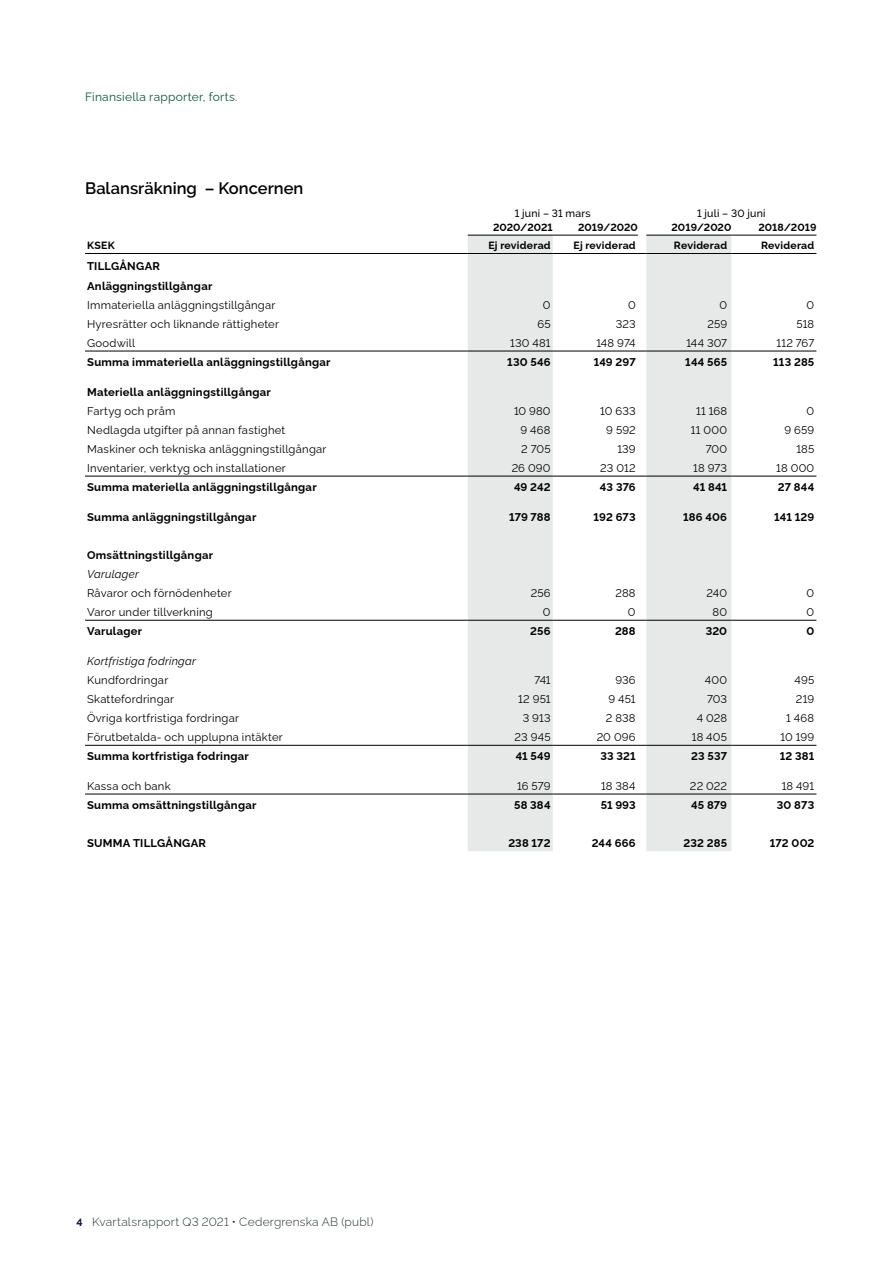
<style>
.page{position:relative;width:893px;height:1263px;background:#fff}
.page>*{position:absolute;margin:0;border:0;box-sizing:border-box;transform-origin:0 0}
.t1{font:600 16.5px "Raleway";color:#000}
.t2{font:300 12px "Raleway";letter-spacing:.015em;color:#273133}
.t3{font:12px "Raleway";letter-spacing:.02em;color:#125540}
.t4{font:11.25px "Raleway";letter-spacing:.02em;color:#000}
.t5{font:700 11.25px/19px "Raleway";letter-spacing:.02em;color:#000}
.t6{font:italic 11.25px "Raleway";letter-spacing:.02em;color:#000}
.t7{font:700 10.5px "Raleway";letter-spacing:.015em;color:#000}
.t8{font:500 10.5px "Raleway";letter-spacing:.02em;color:#000}
.s1{font-weight:700;font-size:10.5px;color:#0b1536}
</style>
<div class="page">
<div style="left:468px;top:236px;width:85px;height:615px;background:#e6e9e7"></div>
<div style="left:646px;top:236px;width:85px;height:615px;background:#e6e9e7"></div>
<hr style="left:85px;top:351px;width:383px;height:1px;background:#000">
<hr style="left:468px;top:351px;width:85px;height:1px;background:#000">
<hr style="left:553px;top:351px;width:85px;height:1px;background:#000">
<hr style="left:646px;top:351px;width:85px;height:1px;background:#000">
<hr style="left:731px;top:351px;width:85px;height:1px;background:#000">
<hr style="left:85px;top:476px;width:383px;height:1px;background:#000">
<hr style="left:468px;top:476px;width:85px;height:1px;background:#000">
<hr style="left:553px;top:476px;width:85px;height:1px;background:#000">
<hr style="left:646px;top:476px;width:85px;height:1px;background:#000">
<hr style="left:731px;top:476px;width:85px;height:1px;background:#000">
<hr style="left:85px;top:620px;width:383px;height:1px;background:#000">
<hr style="left:468px;top:620px;width:85px;height:1px;background:#000">
<hr style="left:553px;top:620px;width:85px;height:1px;background:#000">
<hr style="left:646px;top:620px;width:85px;height:1px;background:#000">
<hr style="left:731px;top:620px;width:85px;height:1px;background:#000">
<hr style="left:85px;top:745px;width:383px;height:1px;background:#000">
<hr style="left:468px;top:745px;width:85px;height:1px;background:#000">
<hr style="left:553px;top:745px;width:85px;height:1px;background:#000">
<hr style="left:646px;top:745px;width:85px;height:1px;background:#000">
<hr style="left:731px;top:745px;width:85px;height:1px;background:#000">
<hr style="left:85px;top:794px;width:383px;height:1px;background:#000">
<hr style="left:468px;top:794px;width:85px;height:1px;background:#000">
<hr style="left:553px;top:794px;width:85px;height:1px;background:#000">
<hr style="left:646px;top:794px;width:85px;height:1px;background:#000">
<hr style="left:731px;top:794px;width:85px;height:1px;background:#000">
<hr style="left:85px;top:253px;width:383px;height:1px;background:#000">
<hr style="left:468px;top:253px;width:85px;height:1px;background:#000">
<hr style="left:553px;top:253px;width:85px;height:1px;background:#000">
<hr style="left:646px;top:253px;width:85px;height:1px;background:#000">
<hr style="left:731px;top:253px;width:85px;height:1px;background:#000">
<hr style="left:468px;top:235px;width:85px;height:1px;background:#000">
<hr style="left:553px;top:235px;width:85px;height:1px;background:#000">
<hr style="left:646px;top:235px;width:85px;height:1px;background:#000">
<hr style="left:731px;top:235px;width:85px;height:1px;background:#000">
<p class="t3" style="left:85px;top:87px;width:154px">Finansiella rapporter, forts.</p>
<h1 class="t1" style="left:85px;top:179px;width:220px">Balansräkning – Koncernen</h1>
<p class="t8" style="left:515px;top:207px;width:78px">1 juni – 31 mars</p>
<p class="t8" style="left:697px;top:207px;width:70px">1 juli – 30 juni</p>
<p class="t7" style="left:493px;top:219px;width:61px">2020/2021</p>
<p class="t7" style="left:578px;top:219px;width:61px">2019/2020</p>
<p class="t7" style="left:671px;top:219px;width:61px">2019/2020</p>
<p class="t7" style="left:758px;top:219px;width:60px">2018/2019</p>
<p class="t7" style="left:87px;top:237px;width:29px">KSEK</p>
<p class="t7" style="left:488px;top:237px;width:64px">Ej reviderad</p>
<p class="t7" style="left:573px;top:237px;width:64px">Ej reviderad</p>
<p class="t7" style="left:674px;top:237px;width:55px">Reviderad</p>
<p class="t7" style="left:761px;top:237px;width:55px">Reviderad</p>
<p class="t5" style="left:87px;top:256px;width:127px">TILLGÅNGAR<br>Anläggningstillgångar</p>
<p class="t4" style="left:87px;top:296px;width:190px">Immateriella anläggningstillgångar</p>
<p class="t4" style="left:543px;top:296px;width:9px">0</p>
<p class="t4" style="left:628px;top:296px;width:9px">0</p>
<p class="t4" style="left:719px;top:296px;width:9px">0</p>
<p class="t4" style="left:807px;top:296px;width:9px">0</p>
<p class="t4" style="left:87px;top:315px;width:193px">Hyresrätter och liknande rättigheter</p>
<p class="t4" style="left:537px;top:315px;width:15px">65</p>
<p class="t4" style="left:616px;top:315px;width:21px">323</p>
<p class="t4" style="left:707px;top:315px;width:21px">259</p>
<p class="t4" style="left:797px;top:315px;width:19px">518</p>
<p class="t4" style="left:87px;top:334px;width:49px">Goodwill</p>
<p class="t4" style="left:510px;top:334px;width:42px">130 481</p>
<p class="t4" style="left:596px;top:334px;width:41px">148 974</p>
<p class="t4" style="left:686px;top:334px;width:42px">144 307</p>
<p class="t4" style="left:776px;top:334px;width:39px">112 767</p>
<p class="t5" style="left:87px;top:351px;width:245px">Summa immateriella anläggningstillgångar</p>
<p class="t5" style="left:507px;top:351px;width:45px">130 546</p>
<p class="t5" style="left:594px;top:351px;width:43px">149 297</p>
<p class="t5" style="left:685px;top:351px;width:43px">144 565</p>
<p class="t5" style="left:773px;top:351px;width:43px">113 285</p>
<p class="t5" style="left:87px;top:381px;width:185px">Materiella anläggningstillgångar</p>
<p class="t4" style="left:87px;top:402px;width:90px">Fartyg och pråm</p>
<p class="t4" style="left:514px;top:402px;width:38px">10 980</p>
<p class="t4" style="left:600px;top:402px;width:37px">10 633</p>
<p class="t4" style="left:696px;top:402px;width:33px">11 168</p>
<p class="t4" style="left:807px;top:402px;width:9px">0</p>
<p class="t4" style="left:87px;top:421px;width:200px">Nedlagda utgifter på annan fastighet</p>
<p class="t4" style="left:520px;top:421px;width:32px">9 468</p>
<p class="t4" style="left:606px;top:421px;width:31px">9 592</p>
<p class="t4" style="left:691px;top:421px;width:38px">11 000</p>
<p class="t4" style="left:784px;top:421px;width:31px">9 659</p>
<p class="t4" style="left:87px;top:440px;width:241px">Maskiner och tekniska anläggningstillgångar</p>
<p class="t4" style="left:521px;top:440px;width:31px">2 705</p>
<p class="t4" style="left:617px;top:440px;width:20px">139</p>
<p class="t4" style="left:706px;top:440px;width:23px">700</p>
<p class="t4" style="left:796px;top:440px;width:19px">185</p>
<p class="t4" style="left:87px;top:459px;width:200px">Inventarier, verktyg och installationer</p>
<p class="t4" style="left:512px;top:459px;width:40px">26 090</p>
<p class="t4" style="left:600px;top:459px;width:37px">23 012</p>
<p class="t4" style="left:693px;top:459px;width:35px">18 973</p>
<p class="t4" style="left:776px;top:459px;width:39px">18 000</p>
<p class="t5" style="left:87px;top:476px;width:231px">Summa materiella anläggningstillgångar</p>
<p class="t5" style="left:514px;top:476px;width:38px">49 242</p>
<p class="t5" style="left:600px;top:476px;width:37px">43 376</p>
<p class="t5" style="left:693px;top:476px;width:35px">41 841</p>
<p class="t5" style="left:778px;top:476px;width:38px">27 844</p>
<p class="t5" style="left:87px;top:506px;width:171px">Summa anläggningstillgångar</p>
<p class="t5" style="left:509px;top:506px;width:43px">179 788</p>
<p class="t5" style="left:594px;top:506px;width:44px">192 673</p>
<p class="t5" style="left:683px;top:506px;width:45px">186 406</p>
<p class="t5" style="left:774px;top:506px;width:42px">141 129</p>
<p class="t5" style="left:87px;top:544px;width:128px">Omsättningstillgångar</p>
<p class="t6" style="left:87px;top:567px;width:53px">Varulager</p>
<p class="t4" style="left:87px;top:584px;width:146px">Råvaror och förnödenheter</p>
<p class="t4" style="left:531px;top:584px;width:21px">256</p>
<p class="t4" style="left:615px;top:584px;width:22px">288</p>
<p class="t4" style="left:706px;top:584px;width:22px">240</p>
<p class="t4" style="left:806px;top:584px;width:9px">0</p>
<p class="t4" style="left:87px;top:603px;width:127px">Varor under tillverkning</p>
<p class="t4" style="left:543px;top:603px;width:9px">0</p>
<p class="t4" style="left:628px;top:603px;width:9px">0</p>
<p class="t4" style="left:713px;top:603px;width:16px">80</p>
<p class="t4" style="left:806px;top:603px;width:9px">0</p>
<p class="t5" style="left:87px;top:620px;width:57px">Varulager</p>
<p class="t5" style="left:530px;top:620px;width:22px">256</p>
<p class="t5" style="left:615px;top:620px;width:22px">288</p>
<p class="t5" style="left:706px;top:620px;width:23px">320</p>
<p class="t5" style="left:806px;top:620px;width:9px">0</p>
<p class="t6" style="left:87px;top:654px;width:110px">Kortfristiga fodringar</p>
<p class="t4" style="left:87px;top:671px;width:83px">Kundfordringar</p>
<p class="t4" style="left:534px;top:671px;width:18px">741</p>
<p class="t4" style="left:615px;top:671px;width:22px">936</p>
<p class="t4" style="left:705px;top:671px;width:24px">400</p>
<p class="t4" style="left:795px;top:671px;width:21px">495</p>
<p class="t4" style="left:87px;top:690px;width:89px">Skattefordringar</p>
<p class="t4" style="left:518px;top:690px;width:34px">12 951</p>
<p class="t4" style="left:608px;top:690px;width:29px">9 451</p>
<p class="t4" style="left:707px;top:690px;width:22px">703</p>
<p class="t4" style="left:796px;top:690px;width:20px">219</p>
<p class="t4" style="left:87px;top:709px;width:153px">Övriga kortfristiga fordringar</p>
<p class="t4" style="left:523px;top:709px;width:29px">3 913</p>
<p class="t4" style="left:606px;top:709px;width:31px">2 838</p>
<p class="t4" style="left:697px;top:709px;width:32px">4 028</p>
<p class="t4" style="left:786px;top:709px;width:30px">1 468</p>
<p class="t4" style="left:87px;top:728px;width:197px">Förutbetalda- och upplupna intäkter</p>
<p class="t4" style="left:515px;top:728px;width:37px">23 945</p>
<p class="t4" style="left:597px;top:728px;width:40px">20 096</p>
<p class="t4" style="left:692px;top:728px;width:37px">18 405</p>
<p class="t4" style="left:780px;top:728px;width:35px">10 199</p>
<p class="t5" style="left:87px;top:745px;width:163px">Summa kortfristiga fodringar</p>
<p class="t5" style="left:516px;top:745px;width:36px">41 549</p>
<p class="t5" style="left:600px;top:745px;width:37px">33 321</p>
<p class="t5" style="left:691px;top:745px;width:37px">23 537</p>
<p class="t5" style="left:780px;top:745px;width:36px">12 381</p>
<p class="t4" style="left:87px;top:777px;width:85px">Kassa och bank</p>
<p class="t4" style="left:517px;top:777px;width:35px">16 579</p>
<p class="t4" style="left:601px;top:777px;width:36px">18 384</p>
<p class="t4" style="left:690px;top:777px;width:39px">22 022</p>
<p class="t4" style="left:782px;top:777px;width:34px">18 491</p>
<p class="t5" style="left:87px;top:794px;width:171px">Summa omsättningstillgångar</p>
<p class="t5" style="left:514px;top:794px;width:38px">58 384</p>
<p class="t5" style="left:601px;top:794px;width:36px">51 993</p>
<p class="t5" style="left:691px;top:794px;width:37px">45 879</p>
<p class="t5" style="left:777px;top:794px;width:39px">30 873</p>
<p class="t5" style="left:87px;top:832px;width:120px">SUMMA TILLGÅNGAR</p>
<p class="t5" style="left:508px;top:832px;width:44px">238 172</p>
<p class="t5" style="left:592px;top:832px;width:45px">244 666</p>
<p class="t5" style="left:684px;top:832px;width:45px">232 285</p>
<p class="t5" style="left:770px;top:832px;width:46px">172 002</p>
<p class="t2" style="left:77px;top:1212px;width:299px"><span class="s1">4</span> Kvartalsrapport Q3 2021 • Cedergrenska AB (publ)</p>
</div>
